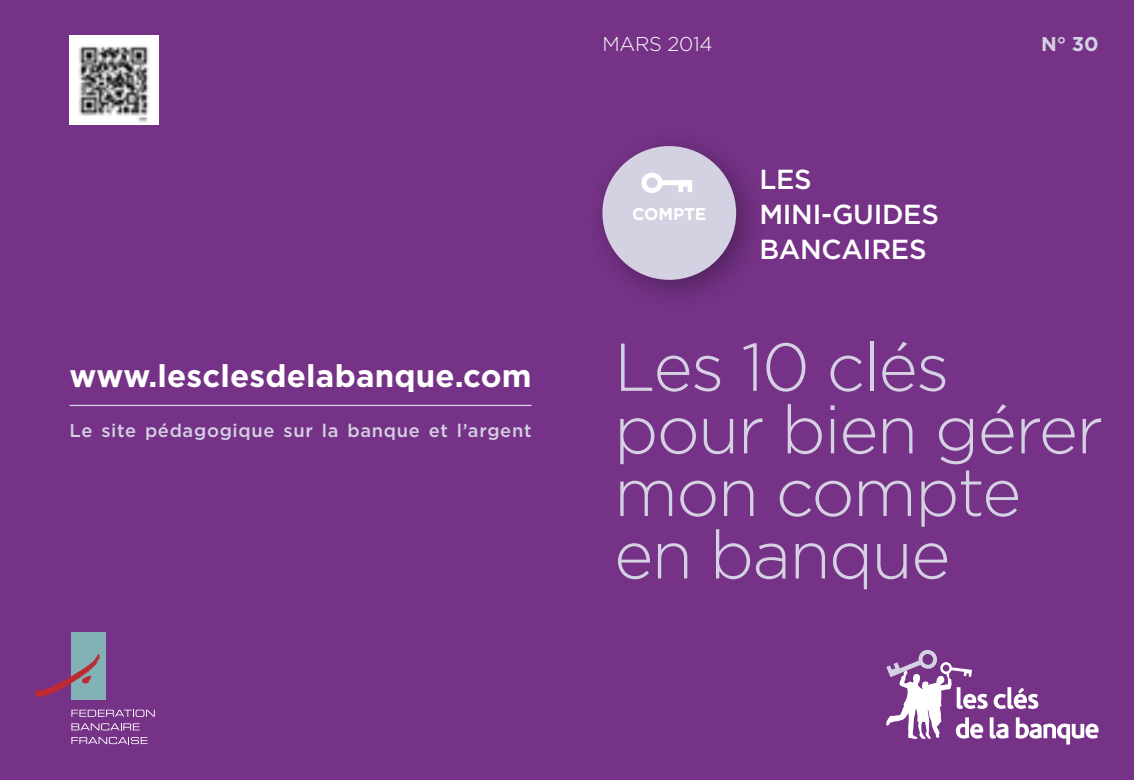
<style>
.page{position:relative;width:1134px;height:780px;background:#753286}
.page>*{position:absolute;margin:0;border:0;box-sizing:border-box;transform-origin:0 0}
.H1_-_titre{font:300 67.5px/62.5px "Gotham";letter-spacing:-.025em;color:#d4d1e2}
.t1{font:700 31.25px "Gotham";letter-spacing:.005em;color:#fff}
.H3_-_MG{font:500 27.5px "Gotham";letter-spacing:-.01em;color:#fff}
.Date_de_parution{font:300 20px "Gotham";letter-spacing:-.01em;color:#fff}
.Numérotation{font:700 20px "Gotham";color:#d4d1e2}
.t2{font:500 18.25px "Gotham";letter-spacing:.035em;color:#d4d1e2}
.t3{font:700 17px "Gotham";letter-spacing:-.01em;color:#fff}
</style>
<div class="page">
<div style="left:585px;top:129px;width:180px;height:180px;background:#000;opacity:.3"></div>
<div style="left:602px;top:146px;width:134px;height:134px;background:#d4d1e2;border-radius:50%"></div>
<svg style="left:641px;top:173px;width:51px;height:20px"></svg>
<svg style="left:886px;top:649px;width:212px;height:95px"></svg>
<hr style="left:70px;top:405px;width:461px;height:1px;background:#d4d1e2">
<img style="left:70px;top:35px;width:89px;height:90px">
<div style="left:71px;top:632px;width:35px;height:68px;background:#82b1b6"></div>
<svg style="left:71px;top:709px;width:84px;height:7px"></svg>
<svg style="left:71px;top:723px;width:69px;height:7px"></svg>
<svg style="left:71px;top:737px;width:77px;height:7px"></svg>
<svg style="left:35px;top:654px;width:65px;height:42px"></svg>
<p class="t1" style="left:70px;top:355px;width:463px">www.lesclesdelabanque.com</p>
<p class="t2" style="left:70px;top:418px;width:463px">Le site pédagogique sur la banque et l’argent</p>
<p class="Date_de_parution" style="left:602px;top:32px;width:112px">MARS 2014</p>
<p class="t3" style="left:632px;top:202px;width:76px">COMPTE</p>
<h3 class="H3_-_MG" style="left:759px;top:161px;width:54px">LES</h3>
<h3 class="H3_-_MG" style="left:759px;top:196px;width:181px">MINI-GUIDES</h3>
<h3 class="H3_-_MG" style="left:759px;top:231px;width:169px">BANCAIRES</h3>
<p class="Numérotation" style="left:1041px;top:31px;width:59px">N° 30</p>
<h1 class="H1_-_titre" style="left:614px;top:334px;width:491px">Les 10 clés pour bien gérer mon compte en banque</h1>
</div>
